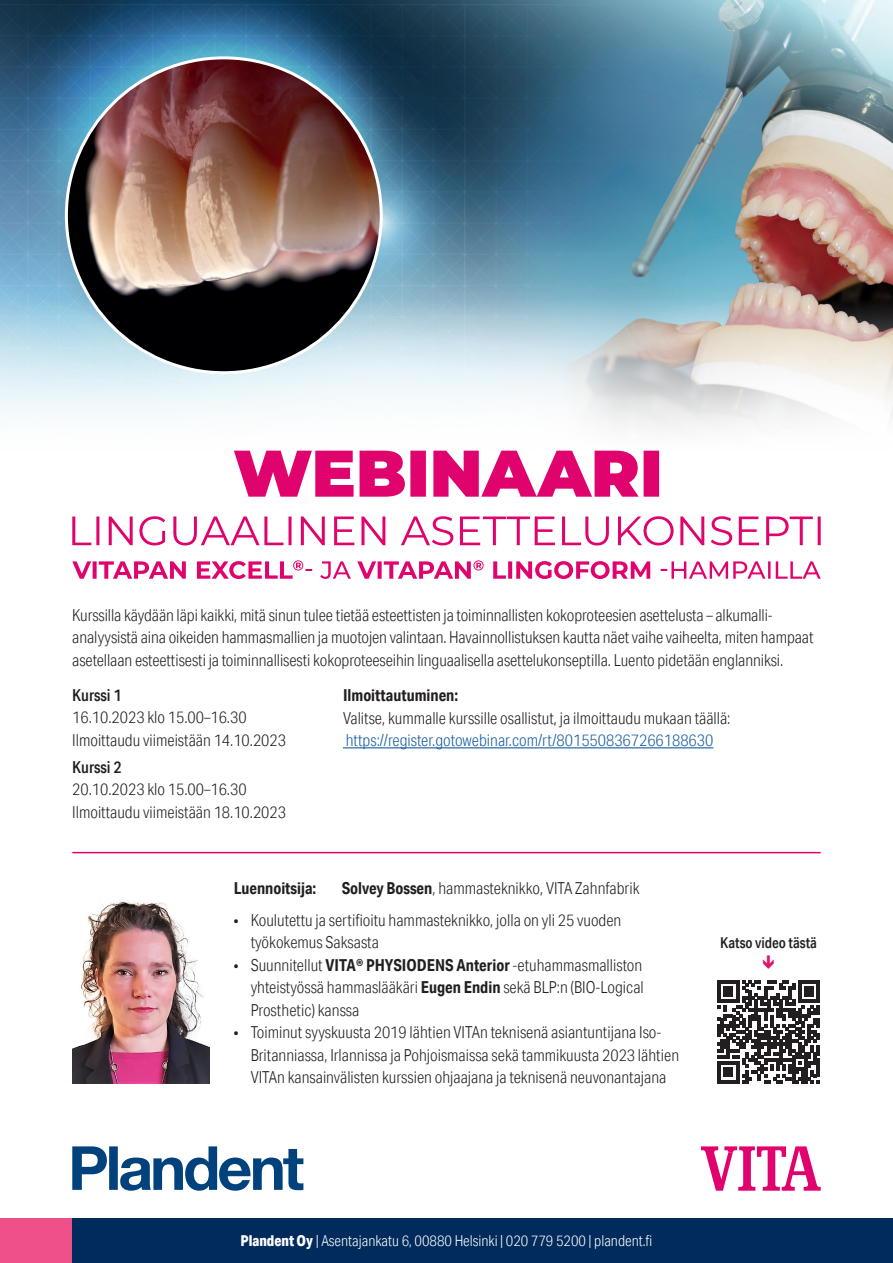
<style>
.page{position:relative;width:893px;height:1263px;background:#fff}
.page>*{position:absolute;margin:0;border:0;box-sizing:border-box;transform-origin:0 0}
.t1{font:300 16.5px/22.5px "Aktiv Grotesk Cd";color:#231f20}
.t2{font:700 16.5px "Aktiv Grotesk Cd";color:#231f20}
.t3{font:500 16.5px "Aktiv Grotesk Cd";color:#231f20}
.t4{font:300 15px "Aktiv Grotesk Cd";color:#fff}
.lista{font:500 15px "Aktiv Grotesk Cd";color:#231f20}
.s1{color:#175d9e}
.s2{font-weight:700}
.s3{font-weight:800}
</style>
<div class="page">
<div style="left:0;top:1218px;width:893px;height:45px;background:#002b5c"></div>
<div style="left:0;top:1218px;width:72px;height:45px;background:#f05089"></div>
<img style="left:0;top:0;width:893px;height:430px">
<img style="left:72px;top:900px;width:138px;height:183px">
<svg style="left:72px;top:1146px;width:231px;height:45px"></svg>
<svg style="left:701px;top:1146px;width:120px;height:45px"></svg>
<svg style="left:234px;top:451px;width:425px;height:46px"></svg>
<img style="left:66px;top:58px;width:315px;height:315px;border-radius:157px">
<hr style="left:343px;top:747px;width:370px;height:1px;background:#175d9e">
<svg style="left:72px;top:516px;width:749px;height:29px"></svg>
<svg style="left:72px;top:560px;width:749px;height:19px"></svg>
<hr style="left:72px;top:852px;width:749px;height:1px;background:#e1036d">
<svg style="left:717px;top:980px;width:103px;height:103px"></svg>
<p class="t1" style="left:72px;top:603px;width:743px">Kurssilla käydään läpi kaikki, mitä sinun tulee tietää esteettisten ja toiminnallisten kokoproteesien asettelusta – alkumalli&shy;analyysistä aina oikeiden hammasmallien ja muotojen valintaan. Havainnollistuksen kautta näet vaihe vaiheelta, miten hampaat asetellaan esteettisesti ja toiminnallisesti kokoproteeseihin linguaalisella asettelukonseptilla. Luento pidetään englanniksi.</p>
<p class="t3" style="left:72px;top:685px;width:51px">Kurssi 1</p>
<p class="t1" style="left:72px;top:706px;width:176px">16.10.2023 klo 15.00–16.30</p>
<p class="t1" style="left:72px;top:729px;width:215px">Ilmoittaudu viimeistään 14.10.2023</p>
<p class="t3" style="left:72px;top:757px;width:51px">Kurssi 2</p>
<p class="t1" style="left:72px;top:778px;width:176px">20.10.2023 klo 15.00–16.30</p>
<p class="t1" style="left:72px;top:800px;width:215px">Ilmoittaudu viimeistään 18.10.2023</p>
<p class="t2" style="left:343px;top:685px;width:117px">Ilmoittautuminen:</p>
<p class="t1" style="left:343px;top:706px;width:389px">Valitse, kummalle kurssille osallistut, ja ilmoittaudu mukaan täällä: <span class="s1">https://register.gotowebinar.com/rt/8015508367266188630</span></p>
<p class="t2" style="left:234px;top:878px;width:84px">Luennoitsija:</p>
<p class="t1" style="left:342px;top:877px;width:299px"><span class="s2">Solvey Bossen</span>, hammasteknikko, VITA Zahnfabrik</p>
<p class="t1" style="left:251px;top:908px;width:372px;text-indent:-17px">• Koulutettu ja sertifioitu hammasteknikko, jolla on yli 25 vuoden työkokemus Saksasta</p>
<p class="t1" style="left:251px;top:953px;width:395px;text-align:justify;text-indent:-17px">• Suunnitellut <span class="s2">VITA® PHYSIODENS Anterior</span> -etuhammasmalliston yhteistyössä hammaslääkäri <span class="s2">Eugen Endin</span> sekä BLP:n (BIO-Logical Prosthetic) kanssa</p>
<p class="t1" style="left:251px;top:1021px;width:430px;text-indent:-17px">• Toiminut syyskuusta 2019 lähtien VITAn teknisenä asiantuntijana Iso-<br>Britanniassa, Irlannissa ja Pohjoismaissa sekä tammikuusta 2023 lähtien<br>VITAn kansainvälisten kurssien ohjaajana ja teknisenä neuvonantajana</p>
<p class="lista" style="left:720px;top:934px;width:98px">Katso video tästä</p>
<p class="t4" style="left:241px;top:1232px;width:413px"><span class="s3">Plandent Oy</span> | Asentajankatu 6, 00880 Helsinki | 020 779 5200 | plandent.fi</p>
</div>
